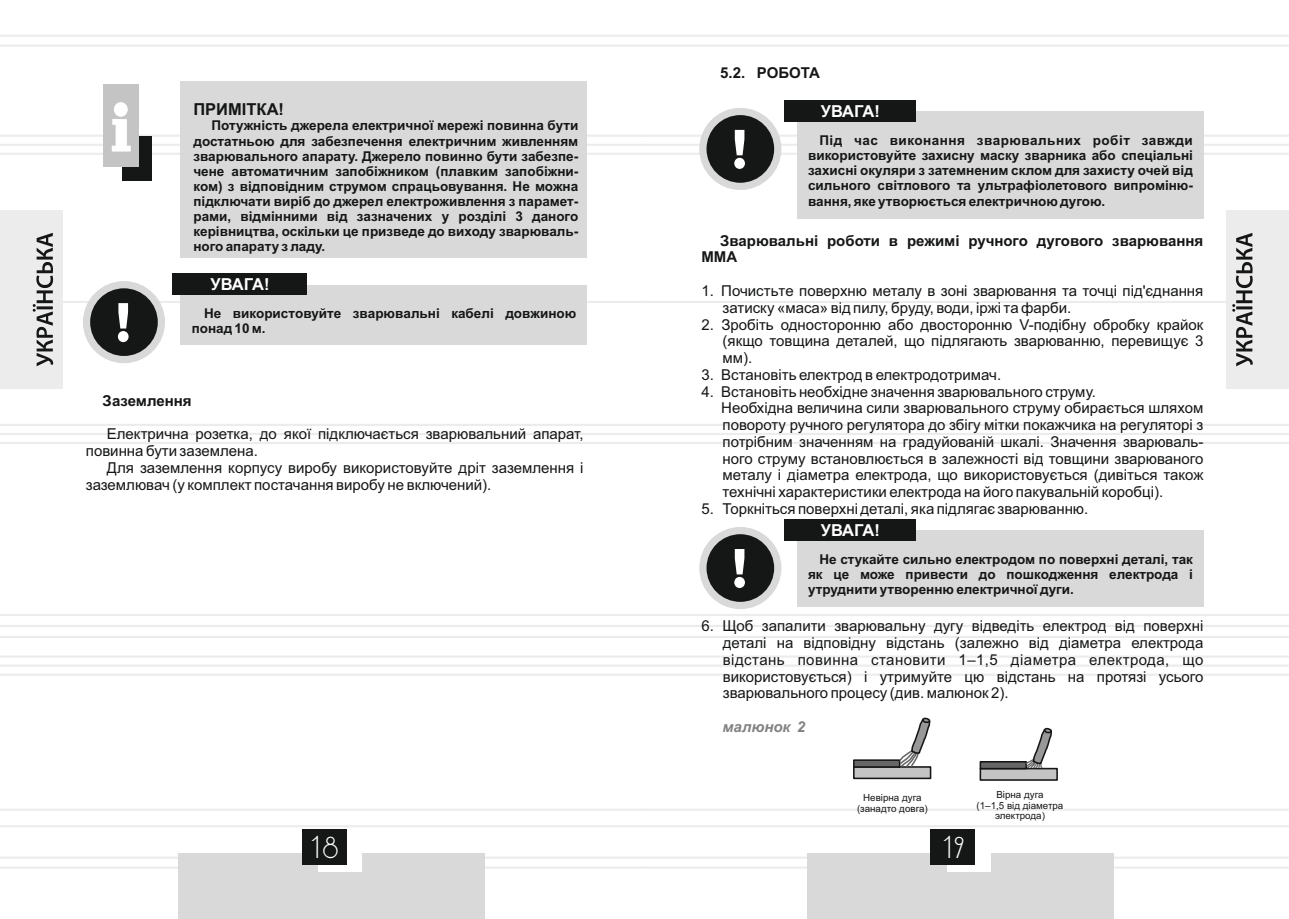
<style>
.page{position:relative;width:1289px;height:919px;background:#fff}
.page>*{position:absolute;margin:0;border:0;box-sizing:border-box;transform-origin:0 0}
.t1{font:26.25px "DS Standart Cyr";color:#fff}
.t2{font:700 16.5px "Arial";letter-spacing:-.025em;color:#fff}
.t3{font:700 16.5px "Arial";color:#151616}
.t4{font:15px/16.8px "Arial";color:#151616}
.t5{font:700 15px/16.8px "Arial";color:#151616}
.t6{font:italic 700 15px "Arial";color:#818281}
.t7{font:700 13.5px/15.1px "Arial";color:#151616;text-align:justify}
.t8{font:9.75px/10.9px "Arial";color:#151616;text-align:center}
</style>
<div class="page">
<hr style="left:644px;top:424px;width:644px;height:2px;background:#ececec">
<hr style="left:644px;top:442px;width:644px;height:2px;background:#ececec">
<hr style="left:644px;top:614px;width:644px;height:2px;background:#ececec">
<hr style="left:644px;top:635px;width:644px;height:3px;background:#ececec">
<hr style="left:644px;top:655px;width:644px;height:2px;background:#ececec">
<hr style="left:644px;top:673px;width:644px;height:2px;background:#ececec">
<hr style="left:644px;top:856px;width:644px;height:2px;background:#ececec">
<hr style="left:644px;top:866px;width:644px;height:2px;background:#ececec">
<hr style="left:644px;top:35px;width:644px;height:2px;background:#ececec">
<hr style="left:644px;top:45px;width:644px;height:2px;background:#ececec">
<hr style="left:644px;top:808px;width:644px;height:2px;background:#ececec">
<hr style="left:644px;top:825px;width:644px;height:2px;background:#ececec">
<hr style="left:644px;top:301px;width:644px;height:2px;background:#ececec">
<hr style="left:0;top:424px;width:644px;height:2px;background:#ececec">
<hr style="left:0;top:433px;width:1288px;height:2px;background:#ececec">
<hr style="left:0;top:442px;width:644px;height:2px;background:#ececec">
<hr style="left:0;top:614px;width:644px;height:2px;background:#ececec">
<hr style="left:0;top:625px;width:1288px;height:2px;background:#ececec">
<hr style="left:0;top:635px;width:644px;height:3px;background:#ececec">
<hr style="left:0;top:655px;width:644px;height:2px;background:#ececec">
<hr style="left:0;top:664px;width:1288px;height:3px;background:#f1f1f1">
<hr style="left:0;top:673px;width:644px;height:2px;background:#ececec">
<hr style="left:0;top:856px;width:644px;height:2px;background:#ececec">
<hr style="left:0;top:866px;width:644px;height:2px;background:#ececec">
<hr style="left:0;top:35px;width:644px;height:2px;background:#ececec">
<hr style="left:0;top:45px;width:644px;height:2px;background:#ececec">
<hr style="left:0;top:808px;width:644px;height:2px;background:#ececec">
<hr style="left:0;top:825px;width:644px;height:2px;background:#ececec">
<hr style="left:0;top:301px;width:644px;height:2px;background:#ececec">
<div style="left:178px;top:853px;width:307px;height:65px;background:#d9d9da"></div>
<div style="left:318px;top:832px;width:44px;height:39px;background:#fff"></div>
<div style="left:301px;top:829px;width:45px;height:36px;background:#151616"></div>
<div style="left:0;top:210px;width:62px;height:179px;background:#ececec"></div>
<svg style="left:33px;top:233px;width:20px;height:133px"></svg>
<div style="left:807px;top:853px;width:306px;height:65px;background:#d9d9da"></div>
<div style="left:946px;top:832px;width:44px;height:39px;background:#fff"></div>
<div style="left:930px;top:829px;width:45px;height:36px;background:#151616"></div>
<div style="left:1226px;top:210px;width:62px;height:179px;background:#ececec"></div>
<svg style="left:1232px;top:233px;width:20px;height:133px"></svg>
<div style="left:83px;top:281px;width:82px;height:82px;border:14px solid #d9d9da;border-radius:50%"></div>
<div style="left:90px;top:288px;width:68px;height:68px;background:#151616;border-radius:50%"></div>
<svg style="left:118px;top:303px;width:11px;height:39px"></svg>
<div style="left:180px;top:285px;width:407px;height:59px;background:#d9d9da"></div>
<div style="left:172px;top:273px;width:134px;height:22px;background:#151616"></div>
<div style="left:122px;top:136px;width:29px;height:44px;background:#151616"></div>
<div style="left:103px;top:84px;width:36px;height:83px;background:#c4c4c5"></div>
<div style="left:180px;top:81px;width:407px;height:177px;background:#d9d9da"></div>
<div style="left:699px;top:108px;width:82px;height:82px;border:14px solid #d9d9da;border-radius:50%"></div>
<div style="left:706px;top:115px;width:68px;height:68px;background:#151616;border-radius:50%"></div>
<svg style="left:0;top:102px;width:1288px;height:67px"></svg>
<div style="left:796px;top:112px;width:407px;height:107px;background:#d9d9da"></div>
<div style="left:784px;top:100px;width:131px;height:22px;background:#151616"></div>
<div style="left:699px;top:527px;width:82px;height:82px;border:14px solid #d9d9da;border-radius:50%"></div>
<div style="left:706px;top:534px;width:68px;height:67px;background:#151616;border-radius:50%"></div>
<svg style="left:734px;top:549px;width:11px;height:39px"></svg>
<div style="left:796px;top:530px;width:407px;height:77px;background:#d9d9da"></div>
<div style="left:784px;top:519px;width:131px;height:22px;background:#151616"></div>
<svg style="left:853px;top:717px;width:79px;height:62px"></svg>
<svg style="left:979px;top:727px;width:79px;height:54px"></svg>
<p class="t3" style="left:193px;top:103px;width:92px">ПРИМІТКА!</p>
<p class="t7" style="left:193px;top:119px;width:386px;text-indent:18px">Потужність джерела електричної мережі повинна бути достатньою для забезпечення електричним живленням зварювального апарату. Джерело повинно бути забезпе&shy;чене автоматичним запобіжником (плавким запобіжни&shy;ком) з відповідним струмом спрацьовування. Не можна підключати виріб до джерел електроживлення з парамет&shy;рами, відмінними від зазначених у розділі 3 даного керівництва, оскільки це призведе до виходу зварюваль&shy;ного апарату з ладу.</p>
<p class="t2" style="left:210px;top:278px;width:60px">УВАГА!</p>
<p class="t7" style="left:192px;top:307px;width:386px;text-indent:12px">Не використовуйте зварювальні кабелі довжиною понад 10 м.</p>
<p class="t5" style="left:103px;top:393px;width:90px">Заземлення</p>
<p class="t4" style="left:86px;top:427px;width:499px;text-indent:21px">Електрична розетка, до якої підключається зварювальний апарат, повинна бути заземлена.</p>
<p class="t4" style="left:86px;top:460px;width:499px;text-indent:21px">Для заземлення корпусу виробу використовуйте дріт заземлення і заземлювач (у комплект постачання виробу не включений).</p>
<p class="t5" style="left:720px;top:66px;width:101px">5.2. РОБОТА</p>
<p class="t2" style="left:821px;top:105px;width:60px">УВАГА!</p>
<p class="t7" style="left:808px;top:134px;width:386px;text-indent:11px">Під час виконання зварювальних робіт завжди використовуйте захисну маску зварника або спеціальні захисні окуляри з затемненим склом для захисту очей від сильного світлового та ультрафіолетового випроміню&shy;вання, яке утворюється електричною дугою.</p>
<p class="t5" style="left:701px;top:233px;width:503px;text-indent:19px">Зварювальні роботи в режимі ручного дугового зварювання<br>ММА</p>
<p class="t4" style="left:722px;top:284px;width:482px;text-indent:-21px">1. Почистьте поверхню металу в зоні зварювання та точці під'єднання затиску «маса» від пилу, бруду, води, іржі та фарби.</p>
<p class="t4" style="left:722px;top:317px;width:482px;text-align:justify;text-indent:-21px">2. Зробіть односторонню або двосторонню V-подібну обробку крайок (якщо товщина деталей, що підлягають зварюванню, перевищує 3 мм).</p>
<p class="t4" style="left:701px;top:367px;width:301px">3. Встановіть електрод в електродотримач.</p>
<p class="t4" style="left:701px;top:384px;width:396px">4. Встановіть необхідне значення зварювального струму.</p>
<p class="t4" style="left:721px;top:401px;width:483px;text-align:justify">Необхідна величина сили зварювального струму обирається шляхом повороту ручного регулятора до збігу мітки покажчика на регуляторі з потрібним значенням на градуйованій шкалі. Значення зварюваль&shy;ного струму встановлюється в залежності від товщини зварюваного металу і діаметра електрода, що використовується (дивіться також технічні характеристики електрода на його пакувальній коробці).</p>
<p class="t4" style="left:701px;top:501px;width:388px">5. Торкніться поверхні деталі, яка підлягає зварюванню.</p>
<p class="t2" style="left:821px;top:524px;width:60px">УВАГА!</p>
<p class="t7" style="left:808px;top:553px;width:386px;text-indent:11px">Не стукайте сильно електродом по поверхні деталі, так як це може привести до пошкодження електрода і утруднити утворенню електричної дуги.</p>
<p class="t4" style="left:722px;top:619px;width:482px;text-align:justify;text-indent:-21px">6. Щоб запалити зварювальну дугу відведіть електрод від поверхні деталі на відповідну відстань (залежно від діаметра електрода відстань повинна становити 1‒1,5 діаметра електрода, що використовується) і утримуйте цю відстань на протязі усього зварювального процесу (див. малюнок 2).</p>
<p class="t6" style="left:722px;top:721px;width:84px">малюнок 2</p>
<p class="t8" style="left:857px;top:793px;width:72px">Невірна дуга (занадто довга)</p>
<p class="t8" style="left:976px;top:789px;width:88px">Вірна дуга<br>(1‒1,5 від діаметра электрода)</p>
<h1 class="t1" style="left:311px;top:836px;width:28px">18</h1>
<h1 class="t1" style="left:943px;top:836px;width:22px">19</h1>
</div>
